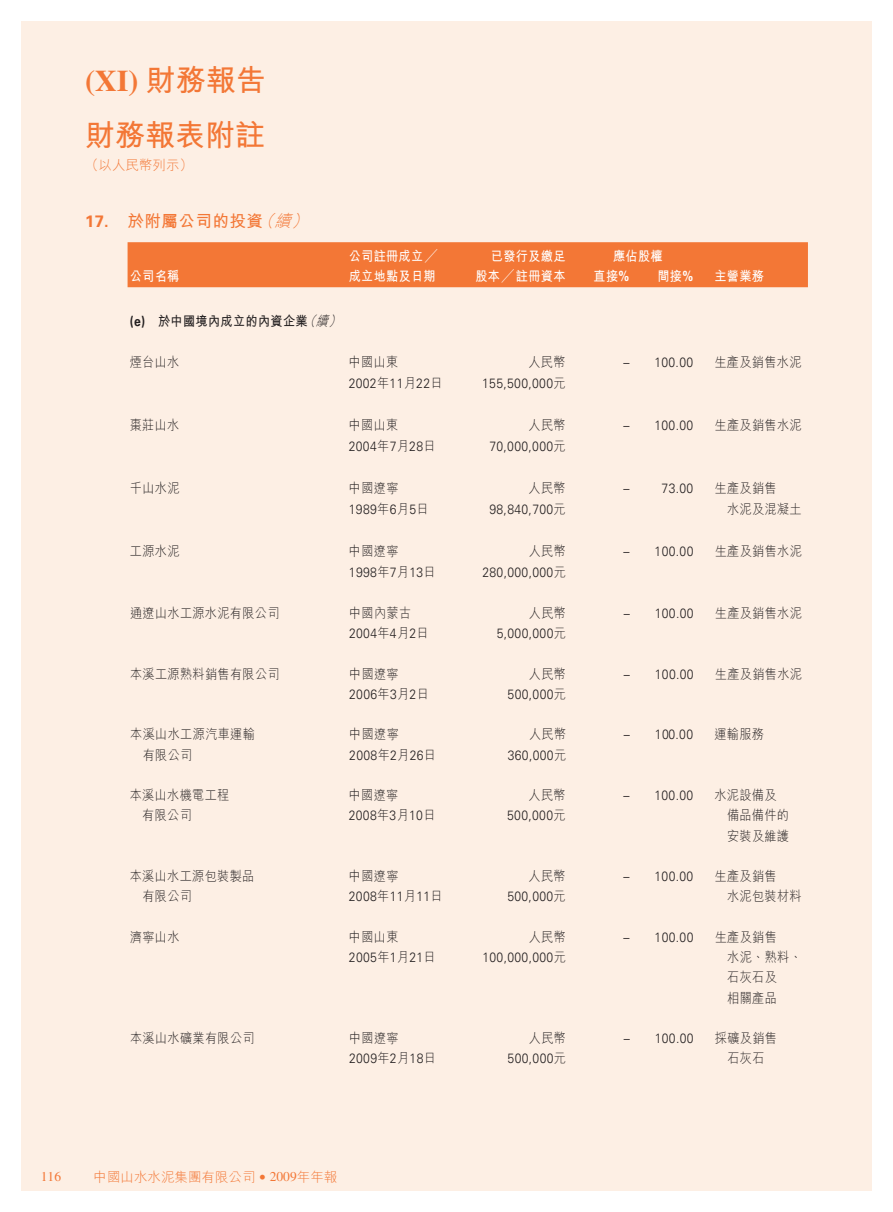
<style>
.page{position:relative;width:893px;height:1212px;background:#fff}
.page>*{position:absolute;margin:0;border:0;box-sizing:border-box;transform-origin:0 0}
.t1{font:700 30px "Times LT Std";color:#f37736}
.t2{font:700 30px "M Hei HK";color:#f37736}
.t3{font:700 16.5px "M Hei HK";letter-spacing:.03em;color:#f37736}
.t4{font:300 13.5px "Univers LT Std";letter-spacing:.03em;color:#231f20;scale:.9 1}
.t5{font:300 13.5px/20.2px "M Hei HK";letter-spacing:.03em;color:#231f20;scale:.9 1}
.t6{font:700 13.5px/20.2px "M Hei HK";letter-spacing:.03em;color:#fff;scale:.9 1}
.t7{font:300 13.5px "M Hei HK";color:#f37736}
.t8{font:700 13.5px "M Hei HK";letter-spacing:.03em;color:#231f20;scale:.9 1}
.t9{font:13.5px "Times LT Std";color:#f37736}
.s1{font-family:"M Hei HK"}
.s2{font-family:"Univers LT Std"}
.s3{font-weight:300;font-style:italic}
.s4{font-family:"Times LT Std";font-weight:400}
</style>
<div class="page">
<div style="left:21px;top:21px;width:851px;height:1170px;background:#fdefe4"></div>
<div style="left:128px;top:242px;width:680px;height:45px;background:#f37736"></div>
<h1 class="t1" style="left:85px;top:63px;width:182px">(XI) <span class="s1">財務報告</span></h1>
<h1 class="t2" style="left:85px;top:113px;width:181px">財務報表附註</h1>
<p class="t7" style="left:85px;top:156px;width:110px">（以人民幣列示）</p>
<p class="t3" style="left:85px;top:209px;width:230px"><span class="s2">17.</span> 於附屬公司的投資<span class="s3">（續）</span></p>
<p class="t6" style="left:130px;top:265px;width:57px">公司名稱</p>
<p class="t6" style="left:349px;top:245px;width:100px">公司註冊成立╱成立地點及日期</p>
<p class="t6" style="left:475px;top:245px;width:102px;text-align:right">已發行及繳足<br>股本╱註冊資本</p>
<p class="t6" style="left:594px;top:245px;width:78px;text-indent:19px">應佔股權直接<span class="s2">%</span></p>
<p class="t6" style="left:657px;top:265px;width:41px">間接<span class="s2">%</span></p>
<p class="t6" style="left:714px;top:265px;width:57px">主營業務</p>
<p class="t8" style="left:130px;top:311px;width:241px"><span class="s2">(e)</span> 於中國境內成立的內資企業<span class="s3">（續）</span></p>
<p class="t5" style="left:130px;top:352px;width:57px">煙台山水</p>
<p class="t5" style="left:349px;top:352px;width:57px">中國山東</p>
<p class="t4" style="left:349px;top:375px;width:106px">2002<span class="s1">年</span>11<span class="s1">月</span>22<span class="s1">日</span></p>
<p class="t5" style="left:130px;top:415px;width:57px">棗莊山水</p>
<p class="t5" style="left:349px;top:415px;width:57px">中國山東</p>
<p class="t4" style="left:349px;top:438px;width:98px">2004<span class="s1">年</span>7<span class="s1">月</span>28<span class="s1">日</span></p>
<p class="t5" style="left:130px;top:478px;width:57px">千山水泥</p>
<p class="t5" style="left:349px;top:478px;width:57px">中國遼寧</p>
<p class="t4" style="left:349px;top:501px;width:90px">1989<span class="s1">年</span>6<span class="s1">月</span>5<span class="s1">日</span></p>
<p class="t5" style="left:130px;top:541px;width:57px">工源水泥</p>
<p class="t5" style="left:349px;top:541px;width:57px">中國遼寧</p>
<p class="t4" style="left:349px;top:564px;width:98px">1998<span class="s1">年</span>7<span class="s1">月</span>13<span class="s1">日</span></p>
<p class="t5" style="left:130px;top:602px;width:168px">通遼山水工源水泥有限公司</p>
<p class="t5" style="left:349px;top:602px;width:71px">中國內蒙古</p>
<p class="t4" style="left:349px;top:625px;width:90px">2004<span class="s1">年</span>4<span class="s1">月</span>2<span class="s1">日</span></p>
<p class="t5" style="left:130px;top:663px;width:168px">本溪工源熟料銷售有限公司</p>
<p class="t5" style="left:349px;top:663px;width:57px">中國遼寧</p>
<p class="t4" style="left:349px;top:686px;width:90px">2006<span class="s1">年</span>3<span class="s1">月</span>2<span class="s1">日</span></p>
<p class="t5" style="left:143px;top:724px;width:126px;text-indent:-13px">本溪山水工源汽車運輸有限公司</p>
<p class="t5" style="left:349px;top:724px;width:57px">中國遼寧</p>
<p class="t4" style="left:349px;top:747px;width:98px">2008<span class="s1">年</span>2<span class="s1">月</span>26<span class="s1">日</span></p>
<p class="t5" style="left:142px;top:784px;width:98px;text-indent:-13px">本溪山水機電工程有限公司</p>
<p class="t5" style="left:349px;top:784px;width:57px">中國遼寧</p>
<p class="t4" style="left:349px;top:807px;width:98px">2008<span class="s1">年</span>3<span class="s1">月</span>10<span class="s1">日</span></p>
<p class="t5" style="left:142px;top:865px;width:126px;text-indent:-13px">本溪山水工源包裝製品有限公司</p>
<p class="t5" style="left:349px;top:865px;width:57px">中國遼寧</p>
<p class="t4" style="left:349px;top:888px;width:106px">2008<span class="s1">年</span>11<span class="s1">月</span>11<span class="s1">日</span></p>
<p class="t5" style="left:130px;top:926px;width:57px">濟寧山水</p>
<p class="t5" style="left:349px;top:926px;width:57px">中國山東</p>
<p class="t4" style="left:349px;top:949px;width:98px">2005<span class="s1">年</span>1<span class="s1">月</span>21<span class="s1">日</span></p>
<p class="t5" style="left:130px;top:1027px;width:140px">本溪山水礦業有限公司</p>
<p class="t5" style="left:349px;top:1027px;width:57px">中國遼寧</p>
<p class="t4" style="left:349px;top:1050px;width:98px">2009<span class="s1">年</span>2<span class="s1">月</span>18<span class="s1">日</span></p>
<p class="t9" style="left:41px;top:1168px;width:22px">116</p>
<p class="t7" style="left:94px;top:1167px;width:245px">中國山水水泥集團有限公司 <span class="s2">•</span> <span class="s4">2009</span>年年報</p>
<p class="t5" style="left:528px;top:352px;width:43px">人民幣</p>
<p class="t4" style="left:482px;top:375px;width:94px">155,500,000<span class="s1">元</span></p>
<p class="t5" style="left:529px;top:415px;width:43px">人民幣</p>
<p class="t4" style="left:489px;top:438px;width:86px">70,000,000<span class="s1">元</span></p>
<p class="t5" style="left:529px;top:478px;width:43px">人民幣</p>
<p class="t4" style="left:489px;top:501px;width:86px">98,840,700<span class="s1">元</span></p>
<p class="t5" style="left:529px;top:541px;width:43px">人民幣</p>
<p class="t4" style="left:482px;top:564px;width:94px">280,000,000<span class="s1">元</span></p>
<p class="t5" style="left:529px;top:602px;width:43px">人民幣</p>
<p class="t4" style="left:497px;top:625px;width:78px">5,000,000<span class="s1">元</span></p>
<p class="t5" style="left:529px;top:663px;width:43px">人民幣</p>
<p class="t4" style="left:508px;top:686px;width:66px">500,000<span class="s1">元</span></p>
<p class="t5" style="left:529px;top:724px;width:43px">人民幣</p>
<p class="t4" style="left:508px;top:747px;width:66px">360,000<span class="s1">元</span></p>
<p class="t5" style="left:528px;top:784px;width:43px">人民幣</p>
<p class="t4" style="left:507px;top:807px;width:66px">500,000<span class="s1">元</span></p>
<p class="t5" style="left:529px;top:865px;width:43px">人民幣</p>
<p class="t4" style="left:507px;top:888px;width:66px">500,000<span class="s1">元</span></p>
<p class="t5" style="left:529px;top:926px;width:43px">人民幣</p>
<p class="t4" style="left:482px;top:949px;width:94px">100,000,000<span class="s1">元</span></p>
<p class="t5" style="left:529px;top:1027px;width:43px">人民幣</p>
<p class="t4" style="left:508px;top:1050px;width:66px">500,000<span class="s1">元</span></p>
<p class="t4" style="left:623px;top:354px;width:79px">– 100.00</p>
<p class="t5" style="left:714px;top:352px;width:98px">生產及銷售水泥</p>
<p class="t4" style="left:623px;top:417px;width:79px">– 100.00</p>
<p class="t5" style="left:714px;top:415px;width:98px">生產及銷售水泥</p>
<p class="t4" style="left:623px;top:480px;width:79px">– 73.00</p>
<p class="t5" style="left:727px;top:477px;width:84px;line-height:21px;text-indent:-13px">生產及銷售<br>水泥及混凝土</p>
<p class="t4" style="left:624px;top:543px;width:79px">– 100.00</p>
<p class="t5" style="left:715px;top:541px;width:98px">生產及銷售水泥</p>
<p class="t4" style="left:624px;top:605px;width:79px">– 100.00</p>
<p class="t5" style="left:715px;top:602px;width:98px">生產及銷售水泥</p>
<p class="t4" style="left:624px;top:666px;width:79px">– 100.00</p>
<p class="t5" style="left:715px;top:663px;width:98px">生產及銷售水泥</p>
<p class="t4" style="left:624px;top:726px;width:78px">– 100.00</p>
<p class="t5" style="left:714px;top:724px;width:57px">運輸服務</p>
<p class="t4" style="left:623px;top:787px;width:79px">– 100.00</p>
<p class="t5" style="left:727px;top:784px;width:71px;text-indent:-13px">水泥設備及備品備件的安裝及維護</p>
<p class="t4" style="left:623px;top:868px;width:79px">– 100.00</p>
<p class="t5" style="left:727px;top:865px;width:84px;text-indent:-13px">生產及銷售<br>水泥包裝材料</p>
<p class="t4" style="left:624px;top:929px;width:79px">– 100.00</p>
<p class="t5" style="left:727px;top:926px;width:84px;text-indent:-13px">生產及銷售<br>水泥、熟料、石灰石及<br>相關產品</p>
<p class="t4" style="left:624px;top:1030px;width:79px">– 100.00</p>
<p class="t5" style="left:715px;top:1027px;width:71px;text-align:center">採礦及銷售石灰石</p>
</div>
